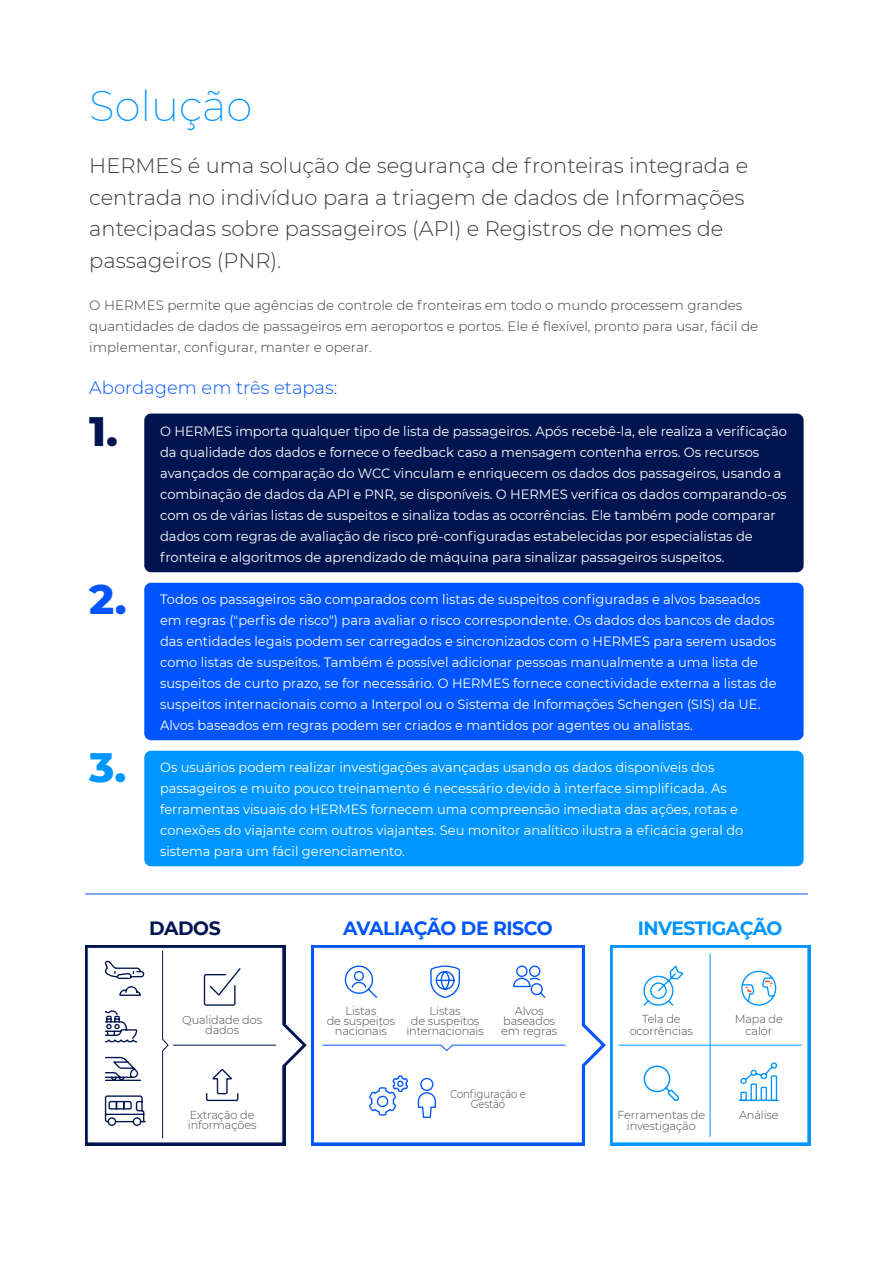
<style>
.page{position:relative;width:893px;height:1263px;background:#fff}
.page>*{position:absolute;margin:0;border:0;box-sizing:border-box;transform-origin:0 0}
.t1{font:200 42px "Montserrat";color:#0096ff}
.t2{font:800 42px "Montserrat";color:#001450}
.t3{font:800 42px "Montserrat";color:#05f}
.t4{font:800 42px "Montserrat";color:#0096ff}
.t5{font:300 21px/31.5px "Montserrat";color:#3c3c3b}
.t6{font:700 19.2px "Montserrat";letter-spacing:-.025em;color:#05f}
.t7{font:700 19.2px "Montserrat";letter-spacing:-.03em;color:#0096ff}
.t8{font:700 19.2px "Montserrat";letter-spacing:-.025em;color:#001450}
.t9{font:300 18px "Montserrat";color:#05f}
.t10{font:13.5px/21px "Montserrat";color:#fff;scale:.96 1}
.t11{font:13.5px/21px "Montserrat";color:#fff}
.t12{font:300 13.5px/21px "Montserrat";color:#3c3c3b}
.t13{font:300 11.55px/10.2px "Montserrat";letter-spacing:-.01em;color:#4a4a49;text-align:center}
.t14{font:300 11.55px/10.2px "Montserrat";letter-spacing:-.01em;color:#4a4a49;text-align:center;scale:.88 1}
</style>
<div class="page">
<hr style="left:85px;top:893px;width:723px;height:1px;background:#05f">
<svg style="left:311px;top:945px;width:274px;height:200px;background:#0e5eff"></svg>
<svg style="left:610px;top:945px;width:200px;height:200px;background:#179fff"></svg>
<div style="left:613px;top:948px;width:194px;height:194px;background:#fff;border:1px solid #fff"></div>
<div style="left:314px;top:948px;width:268px;height:194px;background:#fff;border:1px solid #fff"></div>
<svg style="left:85px;top:945px;width:200px;height:200px;background:#17295f"></svg>
<div style="left:88px;top:948px;width:194px;height:194px;background:#fff;border:1px solid #fff"></div>
<svg style="left:162px;top:950px;width:7px;height:189px"></svg>
<svg style="left:262px;top:1023px;width:45px;height:44px"></svg>
<svg style="left:322px;top:1023px;width:284px;height:44px"></svg>
<hr style="left:173px;top:1045px;width:103px;height:1px;background:#001450">
<hr style="left:618px;top:1045px;width:184px;height:1px;background:#0096ff">
<hr style="left:710px;top:953px;width:1px;height:184px;background:#0096ff">
<svg style="left:105px;top:1056px;width:36px;height:25px"></svg>
<svg style="left:104px;top:960px;width:41px;height:83px"></svg>
<svg style="left:203px;top:968px;width:38px;height:38px"></svg>
<svg style="left:513px;top:965px;width:33px;height:33px"></svg>
<svg style="left:344px;top:965px;width:34px;height:33px"></svg>
<svg style="left:430px;top:965px;width:30px;height:33px"></svg>
<svg style="left:206px;top:1069px;width:33px;height:33px"></svg>
<svg style="left:643px;top:965px;width:41px;height:41px"></svg>
<svg style="left:738px;top:1062px;width:41px;height:40px"></svg>
<svg style="left:643px;top:1065px;width:36px;height:36px"></svg>
<svg style="left:369px;top:1075px;width:40px;height:41px"></svg>
<svg style="left:417px;top:1077px;width:19px;height:41px"></svg>
<svg style="left:741px;top:970px;width:36px;height:36px"></svg>
<svg style="left:104px;top:1095px;width:42px;height:31px"></svg>
<div style="left:144px;top:413px;width:660px;height:159px;background:#001450;border-radius:7px"></div>
<div style="left:144px;top:583px;width:660px;height:157px;background:#05f;border-radius:7px"></div>
<div style="left:144px;top:751px;width:660px;height:115px;background:#0096ff;border-radius:7px"></div>
<h1 class="t1" style="left:89px;top:78px;width:164px">Solução</h1>
<h2 class="t5" style="left:89px;top:149px;width:660px">HERMES é uma solução de segurança de fronteiras integrada e centrada no indivíduo para a triagem de dados de Informações antecipadas sobre passageiros (API) e Registros de nomes de passageiros (PNR).</h2>
<p class="t12" style="left:89px;top:294px;width:670px">O HERMES permite que agências de controle de fronteiras em todo o mundo processem grandes quantidades de dados de passageiros em aeroportos e portos. Ele é flexível, pronto para usar, fácil de implementar, configurar, manter e operar.</p>
<h3 class="t9" style="left:89px;top:375px;width:250px">Abordagem em três etapas:</h3>
<p class="t11" style="left:160px;top:420px;width:628px">O HERMES importa qualquer tipo de lista de passageiros. Após recebê-la, ele realiza a verificação da qualidade dos dados e fornece o feedback caso a mensagem contenha erros. Os recursos avançados de comparação do WCC vinculam e enriquecem os dados dos passageiros, usando a combinação de dados da API e PNR, se disponíveis. O HERMES verifica os dados comparando-os com os de várias listas de suspeitos e sinaliza todas as ocorrências. Ele também pode comparar dados com regras de avaliação de risco pré-configuradas estabelecidas por especialistas de fronteira e algoritmos de aprendizado de máquina para sinalizar passageiros suspeitos.</p>
<p class="t10" style="left:160px;top:588px;width:644px">Todos os passageiros são comparados com listas de suspeitos configuradas e alvos baseados em regras ("perfis de risco") para avaliar o risco correspondente. Os dados dos bancos de dados das entidades legais podem ser carregados e sincronizados com o HERMES para serem usados como listas de suspeitos. Também é possível adicionar pessoas manualmente a uma lista de suspeitos de curto prazo, se for necessário. O HERMES fornece conectividade externa a listas de suspeitos internacionais como a Interpol ou o Sistema de Informações Schengen (SIS) da UE.<br>Alvos baseados em regras podem ser criados e mantidos por agentes ou analistas.</p>
<p class="t10" style="left:160px;top:756px;width:609px">Os usuários podem realizar investigações avançadas usando os dados disponíveis dos passageiros e muito pouco treinamento é necessário devido à interface simplificada. As ferramentas visuais do HERMES fornecem uma compreensão imediata das ações, rotas e conexões do viajante com outros viajantes. Seu monitor analítico ilustra a eficácia geral do sistema para um fácil gerenciamento.</p>
<h1 class="t2" style="left:89px;top:401px;width:30px">1.</h1>
<h1 class="t3" style="left:89px;top:569px;width:39px">2.</h1>
<h1 class="t4" style="left:89px;top:737px;width:39px">3.</h1>
<h3 class="t8" style="left:149px;top:914px;width:73px">DADOS</h3>
<h3 class="t6" style="left:343px;top:914px;width:211px">AVALIAÇÃO DE RISCO</h3>
<p class="t13" style="left:182px;top:1014px;width:81px">Qualidade dos dados</p>
<p class="t13" style="left:188px;top:1109px;width:70px;text-align:left">Extração de informações</p>
<p class="t13" style="left:327px;top:1005px;width:70px">Listas<br>de suspeitos nacionais</p>
<p class="t13" style="left:406px;top:1005px;width:79px">Listas<br>de suspeitos internacionais</p>
<p class="t13" style="left:501px;top:1005px;width:57px">Alvos baseados em regras</p>
<p class="t14" style="left:450px;top:1088px;width:88px">Configuração e<br>Gestão</p>
<h3 class="t7" style="left:638px;top:914px;width:146px">INVESTIGAÇÃO</h3>
<p class="t13" style="left:630px;top:1013px;width:65px;line-height:11.6px">Tela de ocorrências</p>
<p class="t13" style="left:617px;top:1108px;width:89px;line-height:11.6px">Ferramentas de investigação</p>
<p class="t13" style="left:735px;top:1013px;width:50px;line-height:11.6px">Mapa de calor</p>
<p class="t13" style="left:739px;top:1109px;width:41px">Análise</p>
</div>
